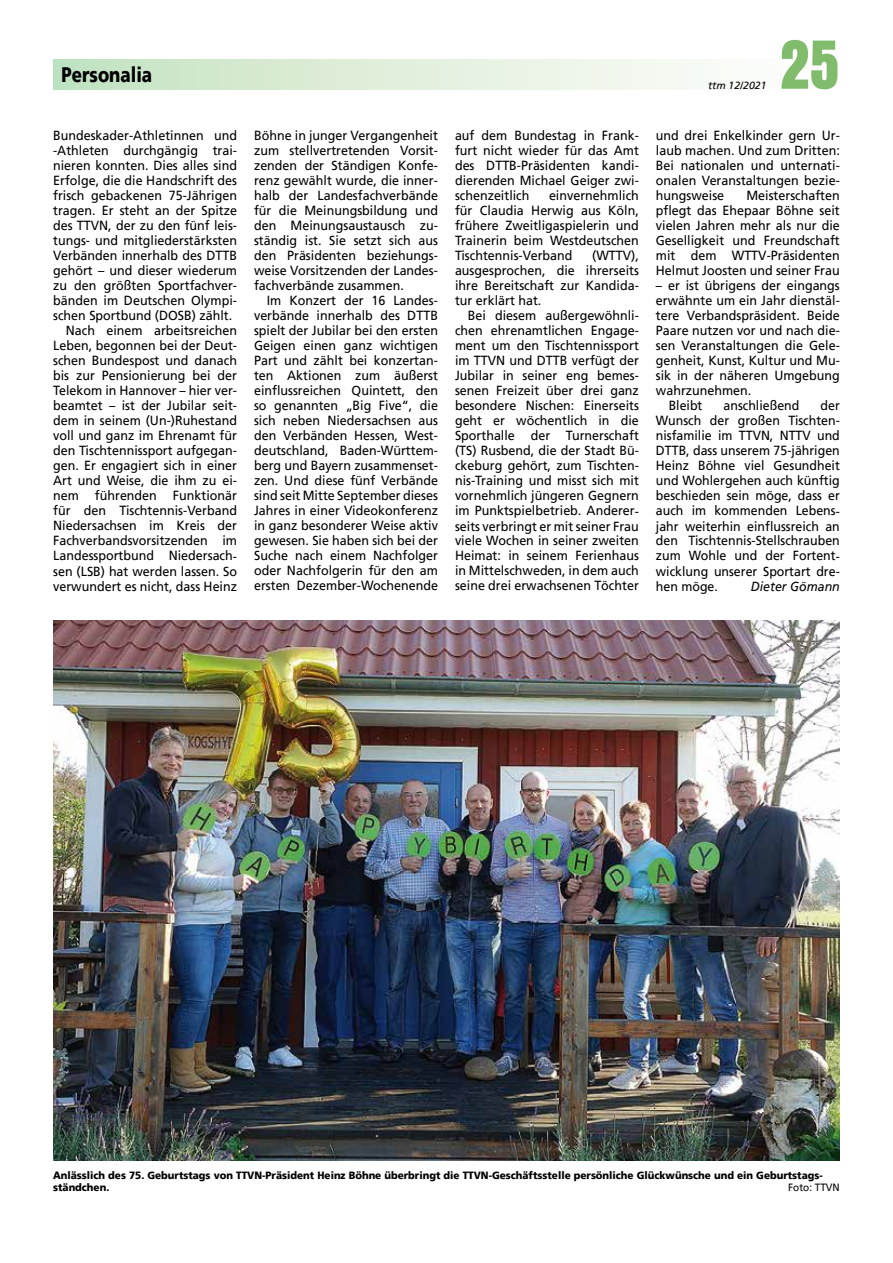
<style>
.page{position:relative;width:893px;height:1263px;background:#fff}
.page>*{position:absolute;margin:0;border:0;box-sizing:border-box;transform-origin:0 0}
.t1{font:700 condensed 72px "Aurora BT";color:#80bc6c}
.t2{font:900 21px "Frutiger";color:#000;scale:.8 1}
.t3{font:13.2px/15px "Frutiger";color:#000;text-align:justify;scale:.95 1}
.t4{font:13.2px/15px "Frutiger";color:#000;text-align:justify;scale:.94 1}
.t5{font:italic 13.2px "Frutiger";color:#000;scale:.94 1}
.t6{font:900 10.5px/12px "Frutiger";color:#000;scale:.95 1}
.t7{font:italic 10.5px "Frutiger";color:#000}
.t8{font:10.5px "Frutiger";color:#000;scale:.95 1}
</style>
<div class="page">
<div style="left:53px;top:60px;width:787px;height:29px;background:linear-gradient(to right,#c4e2c0,#fff)"></div>
<img style="left:53px;top:620px;width:787px;height:541px">
<h2 class="t2" style="left:62px;top:62px;width:115px">Personalia</h2>
<p class="t3" style="left:53px;top:128px;width:195px">Bundeskader-Athletinnen und</p>
<p class="t3" style="left:53px;top:143px;width:195px">-Athleten durchgängig trai-</p>
<p class="t3" style="left:53px;top:158px;width:195px">nieren konnten. Dies alles sind</p>
<p class="t3" style="left:53px;top:173px;width:195px">Erfolge, die die Handschrift des</p>
<p class="t3" style="left:53px;top:188px;width:195px">frisch gebackenen 75-Jährigen</p>
<p class="t3" style="left:53px;top:203px;width:195px">tragen. Er steht an der Spitze</p>
<p class="t3" style="left:53px;top:218px;width:195px">des TTVN, der zu den fünf leis-</p>
<p class="t3" style="left:53px;top:233px;width:195px">tungs- und mitgliederstärksten</p>
<p class="t3" style="left:53px;top:248px;width:195px">Verbänden innerhalb des DTTB</p>
<p class="t3" style="left:53px;top:263px;width:195px">gehört – und dieser wiederum</p>
<p class="t3" style="left:53px;top:278px;width:195px">zu den größten Sportfachver-</p>
<p class="t3" style="left:53px;top:293px;width:195px">bänden im Deutschen Olympi-</p>
<p class="t3" style="left:53px;top:308px;width:190px">schen Sportbund (DOSB) zählt.</p>
<p class="t3" style="left:66px;top:323px;width:182px">Nach einem arbeitsreichen</p>
<p class="t3" style="left:53px;top:338px;width:195px">Leben, begonnen bei der Deut-</p>
<p class="t3" style="left:53px;top:353px;width:195px">schen Bundespost und danach</p>
<p class="t3" style="left:53px;top:368px;width:195px">bis zur Pensionierung bei der</p>
<p class="t3" style="left:53px;top:383px;width:195px">Telekom in Hannover – hier ver-</p>
<p class="t3" style="left:53px;top:398px;width:195px">beamtet – ist der Jubilar seit-</p>
<p class="t3" style="left:53px;top:413px;width:195px">dem in seinem (U n-)Ruhestand</p>
<p class="t3" style="left:53px;top:428px;width:195px">voll und ganz im Ehrenamt für</p>
<p class="t3" style="left:53px;top:443px;width:195px">den Tischtennissport aufgegan-</p>
<p class="t3" style="left:53px;top:458px;width:195px">gen. Er engagiert sich in einer</p>
<p class="t3" style="left:53px;top:473px;width:195px">Art und Weise, die ihm zu ei-</p>
<p class="t3" style="left:53px;top:488px;width:195px">nem führenden Funktionär</p>
<p class="t3" style="left:53px;top:503px;width:195px">für den Tischtennis-Verband</p>
<p class="t3" style="left:53px;top:518px;width:195px">Niedersachsen im Kreis der</p>
<p class="t3" style="left:53px;top:533px;width:195px">Fachverbandsvorsitzenden im</p>
<p class="t3" style="left:53px;top:548px;width:195px">Landessportbund Niedersach-</p>
<p class="t3" style="left:53px;top:563px;width:195px">sen (LSB) hat werden lassen. So</p>
<p class="t3" style="left:53px;top:578px;width:195px">verwundert es nicht, dass Heinz</p>
<p class="t3" style="left:254px;top:128px;width:195px">Böhne in junger Vergangenheit zum stellvertretenden Vorsit&shy;zenden der Ständigen Konfe&shy;renz gewählt wurde, die inner&shy;halb der Landesfachverbände für die Meinungsbildung und den Meinungsaustausch zu&shy;ständig ist. Sie setzt sich aus den Präsidenten beziehungs&shy;weise Vorsitzenden der Landes&shy;fachverbände zusammen.</p>
<p class="t3" style="left:254px;top:293px;width:195px;text-indent:13px">Im Konzert der 16 Landes&shy;verbände innerhalb des DTTB spielt der Jubilar bei den ersten Geigen einen ganz wichtigen Part und zählt bei konzertan&shy;ten Aktionen zum äußerst einflussreichen Quintett, den so genannten „Big Five“, die sich neben Niedersachsen aus den Verbänden Hessen, West&shy;deutschland, Baden-Württem&shy;berg und Bayern zusammenset&shy;zen. U nd diese fünf Verbände sind seit Mitte September dieses Jahres in einer Videokonferenz in ganz besonderer Weise aktiv gewesen. Sie haben sich bei der Suche nach einem Nachfolger oder Nachfolgerin für den am ersten Dezember-Wochenende</p>
<p class="t3" style="left:455px;top:128px;width:195px">auf dem Bundestag in Frank&shy;furt nicht wieder für das Amt des DTTB-Präsidenten kandi&shy;dierenden Michael Geiger zwi&shy;schenzeitlich</p>
<p class="t3" style="left:455px;top:188px;width:195px;text-indent:94px">einvernehmlich für Claudia Herwig aus Köln, frühere Zweitligaspielerin und Trainerin beim Westdeutschen Tischtennis-Verband</p>
<p class="t3" style="left:455px;top:248px;width:195px;text-indent:137px">(WTTV), ausgesprochen, die ihrerseits ihre Bereitschaft zur Kandida&shy;tur erklärt hat.</p>
<p class="t3" style="left:455px;top:308px;width:195px;text-indent:13px">Bei diesem außergewöhnli&shy;chen ehrenamtlichen Engage&shy;ment um den Tischtennissport im TTVN und DTTB verfügt der Jubilar in seiner eng bemes&shy;senen Freizeit über drei ganz besondere Nischen: E inerseits geht er wöchentlich in die Sporthalle der Turnerschaft (TS) Rusbend, die der Stadt Bü&shy;ckeburg gehört, zum Tischten&shy;nis-Training und misst sich mit vornehmlich jüngeren Gegnern im Punktspielbetrieb. Anderer&shy;seits verbringt er mit seiner Frau viele Wochen in seiner zweiten Heimat: in seinem Ferienhaus in Mittelschweden, in dem auch seine drei erwachsenen Töchter</p>
<p class="t7" style="left:708px;top:79px;width:60px">ttm 12/2021</p>
<h1 class="t1" style="left:781px;top:23px;width:60px">25</h1>
<p class="t3" style="left:656px;top:128px;width:195px">und drei Enkelkinder gern U r&shy;laub machen. U nd zum Dritten:<br>Bei nationalen und unternati&shy;onalen Veranstaltungen bezie&shy;hungsweise</p>
<p class="t3" style="left:656px;top:188px;width:195px;text-indent:91px">Meisterschaften pflegt das Ehepaar Böhne seit vielen Jahren mehr als nur die Geselligkeit und Freundschaft mit dem WTTV-Präsidenten Helmut Joosten und seiner Frau</p>
<p class="t3" style="left:656px;top:278px;width:195px">– er ist übrigens der eingangs</p>
<p class="t3" style="left:656px;top:293px;width:195px">erwähnte um ein Jahr dienstäl-</p>
<p class="t3" style="left:656px;top:308px;width:195px">tere Verbandspräsident. Beide</p>
<p class="t3" style="left:656px;top:323px;width:195px">Paare nutzen vor und nach die-</p>
<p class="t3" style="left:656px;top:338px;width:195px">sen Veranstaltungen die Gele-</p>
<p class="t3" style="left:656px;top:353px;width:195px">genheit, Kunst, Kultur und Mu-</p>
<p class="t3" style="left:656px;top:368px;width:195px">sik in der näheren U mgebung</p>
<p class="t3" style="left:656px;top:383px;width:102px">wahrzunehmen.</p>
<p class="t4" style="left:669px;top:398px;width:37px">Bleibt</p>
<p class="t4" style="left:724px;top:398px;width:82px">anschließend</p>
<p class="t4" style="left:656px;top:398px;width:197px;text-indent:165px">der Wunsch der großen Tischten&shy;nisfamilie im TTVN, NTTV und DTTB, dass unserem 75-jährigen Heinz Böhne viel Gesundheit und Wohlergehen auch künftig beschieden sein möge, dass er auch im kommenden Lebens&shy;jahr weiterhin einflussreich an den Tischtennis-Stellschrauben zum Wohle und der Fortent&shy;wicklung unserer Sportart dre&shy;hen möge.</p>
<p class="t5" style="left:751px;top:578px;width:96px">Dieter Gömann</p>
<p class="t6" style="left:53px;top:1169px;width:812px">Anlässlich des 75. Geburtstags von TTVN-Präsident Heinz Böhne überbringt die TTVN-Geschäftsstelle persönliche Glückwünsche und ein Geburtstags&shy;ständchen.</p>
<p class="t8" style="left:788px;top:1181px;width:56px">Foto: TTVN</p>
</div>
